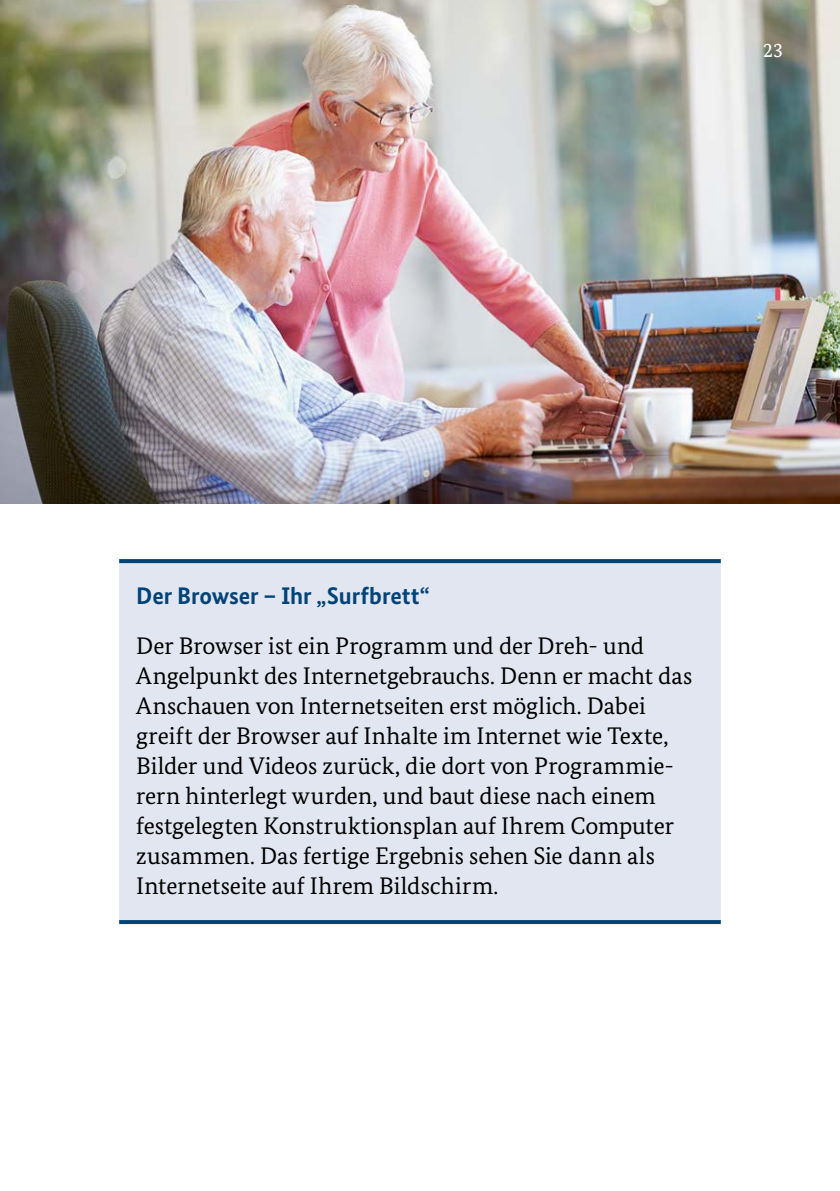
<style>
.page{position:relative;width:840px;height:1191px;background:#fff}
.page>*{position:absolute;margin:0;border:0;box-sizing:border-box;transform-origin:0 0}
.C-05-P-Fließtext_Kasten{font:24px/30px "Bundes Serif";letter-spacing:-.005em;color:#000}
.C-05-H3-HL_Kasten{font:700 24px "Bundes Sans";letter-spacing:-.005em;color:#004377}
.t1{font:20px "Bundes Serif";color:#fff}
</style>
<div class="page">
<div style="left:119px;top:563px;width:601px;height:357px;background:#e1e6f1"></div>
<svg style="left:119px;top:559px;width:601px;height:4px;background:#06477a"></svg>
<svg style="left:119px;top:920px;width:601px;height:4px;background:#044679"></svg>
<img style="left:0;top:0;width:839px;height:503px">
<p class="t1" style="left:762px;top:38px;width:21px">23</p>
<h3 class="C-05-H3-HL_Kasten" style="left:136px;top:581px;width:295px">Der Browser – Ihr „Surfbrett“</h3>
<p class="C-05-P-Fließtext_Kasten" style="left:136px;top:630px;width:557px">Der Browser ist ein Programm und der Dreh- und Angelpunkt des Internetgebrauchs. Denn er macht das Anschauen von Internetseiten erst möglich. Dabei greift der Browser auf Inhalte im Internet wie Texte, Bilder und Videos zurück, die dort von Programmie&shy;rern hinterlegt wurden, und baut diese nach einem festgelegten Konstruktionsplan auf Ihrem Computer zusammen. Das fertige Ergebnis sehen Sie dann als Internetseite auf Ihrem Bildschirm.</p>
</div>
